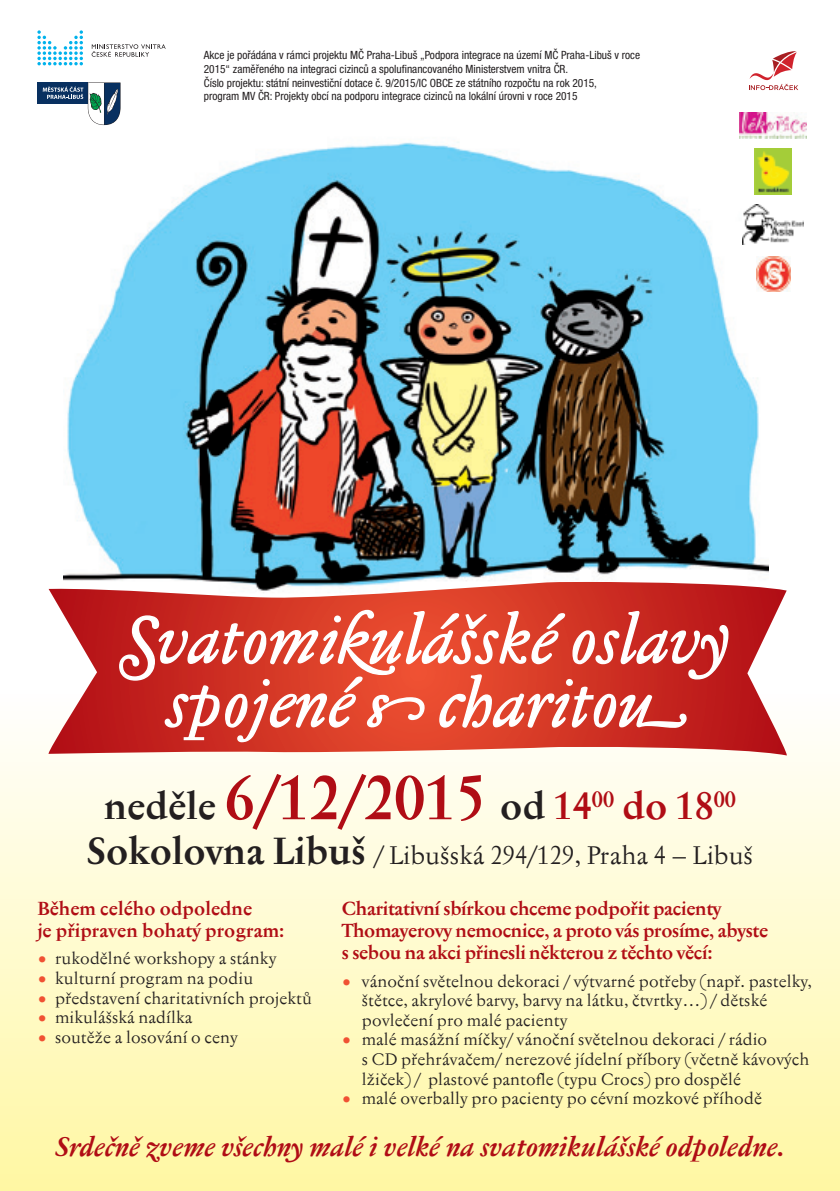
<style>
.page{position:relative;width:840px;height:1191px;background:#fff}
.page>*{position:absolute;margin:0;border:0;box-sizing:border-box;transform-origin:0 0}
.t1{font:italic 65.2px/63.4px "Jannon Text";color:#fff;text-align:center}
.t2{font:700 59.6px "Jannon Text";color:#b00d15}
.t3{font:italic 700 26.2px "Jannon Text";color:#b00d15}
.t4{font:24.8px "Jannon Text";color:#231f20}
.t5{font:700 18.4px/22.2px "Jannon Text";letter-spacing:-.02em;color:#b00d15}
.t6{font:700 18.4px/22.2px "Jannon Text";color:#b00d15}
.t7{font:16.4px/19.6px "Jannon Text";color:#231f20}
.t8{font:condensed 11.4px/13.6px "Helvetica Neue LT Pro";color:#231f20}
.s1{font-family:"Jannon T Moderne Swash Endings";font-style:normal}
.s2{font-size:36.8px;color:#231f20}
.s3{font-size:36.8px}
.s4{font-weight:700;font-size:36.8px}
.s5{color:#f05133}
</style>
<div class="page">
<div style="left:0;top:693px;width:839px;height:498px;background:linear-gradient(to bottom,#fffefe,#fff7a3)"></div>
<img style="left:64px;top:89px;width:703px;height:493px">
<svg style="left:46px;top:582px;width:742px;height:173px"></svg>
<svg style="left:118px;top:609px;width:610px;height:134px;background:#d84d40"></svg>
<svg style="left:92px;top:44px;width:74px;height:13px"></svg>
<svg style="left:37px;top:30px;width:46px;height:35px"></svg>
<div style="left:37px;top:82px;width:51px;height:22px;background:#083060"></div>
<svg style="left:43px;top:82px;width:77px;height:43px"></svg>
<img style="left:755px;top:257px;width:34px;height:34px">
<img style="left:739px;top:112px;width:66px;height:27px">
<div style="left:740px;top:38px;width:64px;height:64px;background:#fff"></div>
<svg style="left:749px;top:51px;width:48px;height:39px"></svg>
<img style="left:754px;top:149px;width:37px;height:46px">
<img style="left:742px;top:205px;width:60px;height:39px">
<p class="t8" style="left:204px;top:49px;width:437px">Akce je pořádána v rámci projektu MČ Praha-Libuš „Podpora integrace na území MČ Praha-Libuš v roce 2015“ zaměřeného na integraci cizinců a spolufinancovaného Ministerstvem vnitra ČR.<br>Číslo projektu: státní neinvestiční dotace č. 9/2015/IC OBCE ze státního rozpočtu na rok 2015,<br>program MV ČR: Projekty obcí na podporu integrace cizinců na lokální úrovni v roce 2015</p>
<h1 class="t1" style="left:123px;top:614px;width:606px"><span class="s1">S</span>vatomi<span class="s1">k</span>ulášské oslav<span class="s1">y </span>spojené <span class="s1">s</span> charito<span class="s1">u</span></h1>
<h2 class="t2" style="left:104px;top:761px;width:633px"><span class="s2">neděle</span> 6/12/2015 <span class="s2">od</span> <span class="s3">14</span><sup>00</sup> <span class="s3">do 18</span><sup>00</sup></h2>
<h3 class="t4" style="left:87px;top:839px;width:667px"><span class="s4">Sokolovna Libuš</span> / Libušská 294/129, Praha 4 – Libuš</h3>
<p class="t6" style="left:37px;top:899px;width:248px">Během celého odpoledne<br>je připraven bohatý program:</p>
<p class="t7" style="left:37px;top:950px;width:240px"><span class="s5">•</span> rukodělné workshopy a stánky</p>
<p class="t7" style="left:37px;top:970px;width:217px"><span class="s5">•</span> kulturní program na podiu</p>
<p class="t7" style="left:37px;top:990px;width:276px"><span class="s5">•</span> představení charitativních projektů</p>
<p class="t7" style="left:37px;top:1009px;width:156px"><span class="s5">•</span> mikulášská nadílka</p>
<p class="t7" style="left:37px;top:1029px;width:202px"><span class="s5">•</span> soutěže a losování o ceny</p>
<p class="t5" style="left:341px;top:899px;width:428px">Charitativní sbírkou chceme podpořit pacienty<br>Thomayerovy nemocnice, a proto vás prosíme, abyste s sebou na akci přinesli některou z těchto věcí:</p>
<p class="t7" style="left:361px;top:973px;width:451px;text-indent:-20px"><span class="s5">•</span> vánoční světelnou dekoraci / výtvarné potřeby (např. pastelky, štětce, akrylové barvy, barvy na látku, čtvrtky…) / dětské povlečení pro malé pacienty</p>
<p class="t7" style="left:361px;top:1031px;width:449px;text-indent:-20px"><span class="s5">•</span> malé masážní míčky/ vánoční světelnou dekoraci / rádio<br>s CD přehrávačem/ nerezové jídelní příbory (včetně kávových lžiček) / plastové pantofle (typu Crocs) pro dospělé</p>
<p class="t7" style="left:341px;top:1090px;width:421px"><span class="s5">•</span> malé overbally pro pacienty po cévní mozkové příhodě</p>
<h3 class="t3" style="left:55px;top:1129px;width:731px">Srdečně zveme všechny malé i velké na svatomikulášské odpoledne.</h3>
</div>
